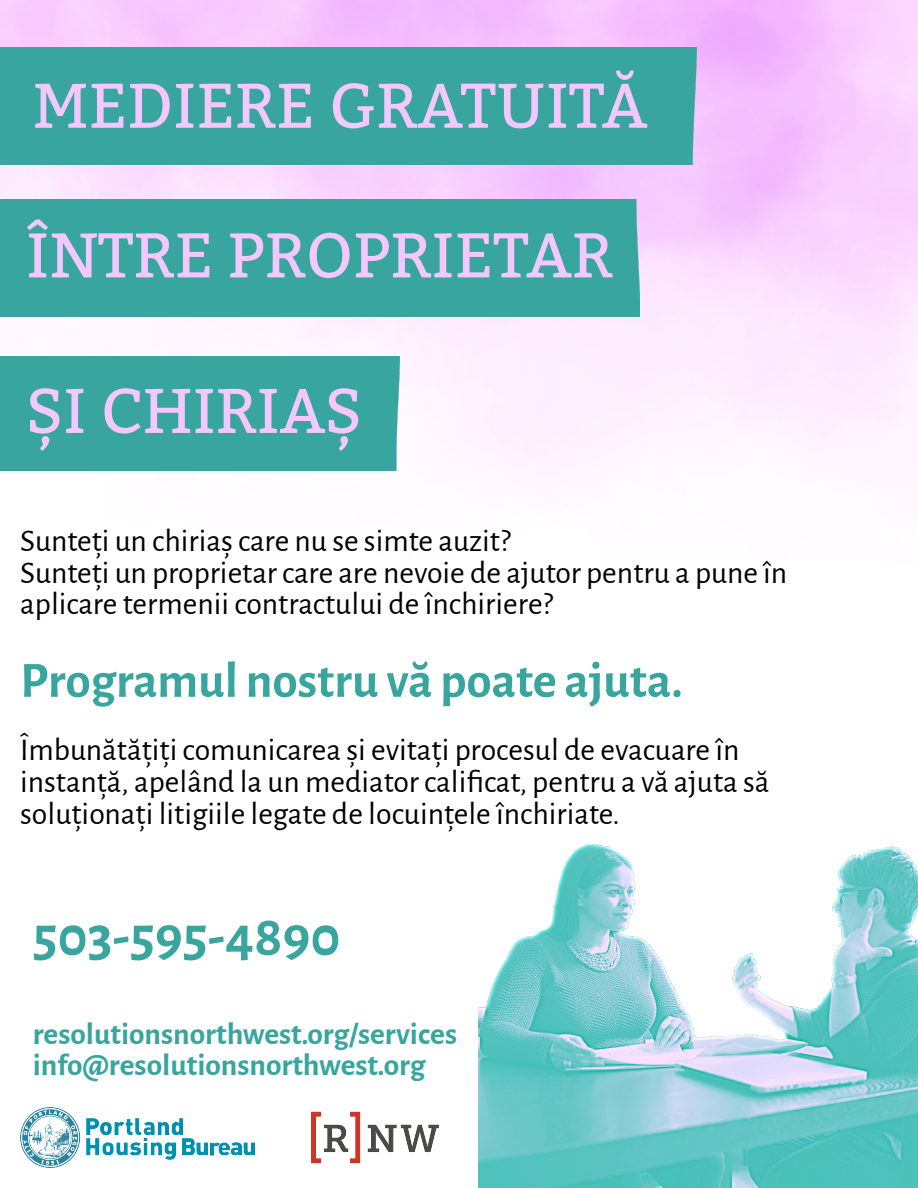
<style>
.page{position:relative;width:918px;height:1188px;background:#fff}
.page>*{position:absolute;margin:0;border:0;box-sizing:border-box;transform-origin:0 0}
.t1{font:63px "Bitter";color:#f4c7ff}
.t2{font:700 57.6px "Alegreya Sans";color:#38a69e}
.t3{font:700 50.7px "Alegreya Sans";color:#38a69e}
.t4{font:31.8px/31.8px "Alegreya Sans";color:#000}
.t5{font:700 31.35px/31.3px "Alegreya Sans";color:#38a69e}
</style>
<div class="page">
<img style="left:0;top:0;width:918px;height:478px">
<img style="left:20px;top:1108px;width:236px;height:60px">
<img style="left:311px;top:1111px;width:128px;height:53px">
<div style="left:0;top:356px;width:399px;height:114px;background:#38a69e"></div>
<div style="left:0;top:47px;width:696px;height:117px;background:#38a69e"></div>
<div style="left:0;top:199px;width:640px;height:117px;background:#38a69e"></div>
<img style="left:478px;top:844px;width:440px;height:344px">
<h1 class="t1" style="left:33px;top:66px;width:616px">MEDIERE GRATUITĂ</h1>
<h1 class="t1" style="left:26px;top:215px;width:589px">ÎNTRE PROPRIETAR</h1>
<h1 class="t1" style="left:26px;top:371px;width:338px">ȘI CHIRIAȘ</h1>
<p class="t4" style="left:20px;top:523px;width:769px">Sunteți un chiriaș care nu se simte auzit?<br>Sunteți un proprietar care are nevoie de ajutor pentru a pune în aplicare termenii contractului de închiriere?</p>
<h3 class="t3" style="left:20px;top:643px;width:664px">Programul nostru vă poate ajuta.</h3>
<p class="t4" style="left:20px;top:732px;width:751px">Îmbunătățiți comunicarea și evitați procesul de evacuare în instanță, apelând la un mediator calificat, pentru a vă ajuta să soluționați litigiile legate de locuințele închiriate.</p>
<h2 class="t2" style="left:33px;top:894px;width:309px">503-595-4890</h2>
<p class="t5" style="left:33px;top:1016px;width:426px">resolutionsnorthwest.org/services info@resolutionsnorthwest.org</p>
</div>
